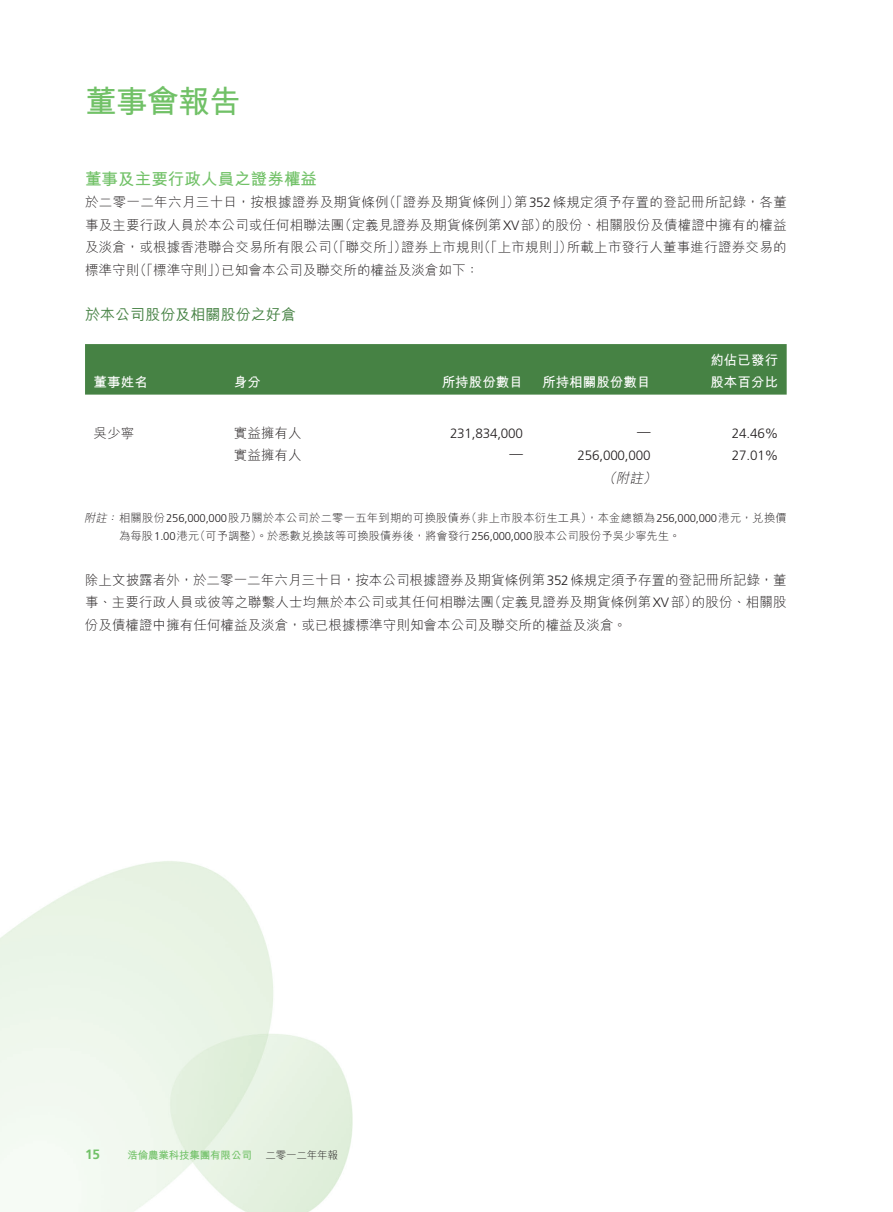
<style>
.page{position:relative;width:893px;height:1212px;background:#fff}
.page>*{position:absolute;margin:0;border:0;box-sizing:border-box;transform-origin:0 0}
.t1{font:700 31.5px "M Hei HK";letter-spacing:-.015em;color:#71c167}
.t2{font:700 16.5px "M Hei HK";letter-spacing:.005em;color:#71c167}
.t3{font:500 15px "M Hei HK";letter-spacing:.005em;color:#468244}
.t4{font:300 13.5px/22.5px "M Hei HK";letter-spacing:.01em;color:#231f20}
.t5{font:300 13.5px "Frutiger LT Std";letter-spacing:-.015em;color:#231f20}
.t6{font:700 13.5px/22.5px "M Hei HK";letter-spacing:.005em;color:#fff}
.t7{font:italic 300 13.5px "M Hei HK";color:#231f20}
.t8{font:700 13.5px "Frutiger LT Std";color:#71c167}
.t9{font:300 11.25px "M Hei HK";letter-spacing:.025em;color:#231f20}
.t10{font:300 11.25px "M Hei HK";letter-spacing:.005em;color:#231f20}
.t11{font:italic 300 11.25px "M Hei HK";color:#231f20}
.t12{font:700 10.5px "M Hei HK";letter-spacing:-.015em;color:#71c167}
.t13{font:300 10.5px "M Hei HK";letter-spacing:-.015em;color:#231f20}
.s1{font-family:"Frutiger LT Std"}
.s2{font-style:italic}
</style>
<div class="page">
<div style="left:85px;top:344px;width:702px;height:51px;background:#468244"></div>
<h1 class="t1" style="left:85px;top:79px;width:157px">董事會報告</h1>
<p class="t2" style="left:85px;top:167px;width:234px">董事及主要行政人員之證券權益</p>
<p class="t4" style="left:383px;top:191px;width:138px">（「證券及期貨條例」）</p>
<p class="t4" style="left:514px;top:191px;width:274px">第<span class="s1">352</span>條規定須予存置的登記冊所記錄，各董</p>
<p class="t4" style="left:85px;top:191px;width:305px">於二零一二年六月三十日，按根據證券及期貨條例</p>
<p class="t4" style="left:542px;top:213px;width:246px">的股份、相關股份及債權證中擁有的權益</p>
<p class="t4" style="left:338px;top:213px;width:211px">（定義見證券及期貨條例第<span class="s1">XV</span>部）</p>
<p class="t4" style="left:85px;top:213px;width:260px">事及主要行政人員於本公司或任何相聯法團</p>
<p class="t4" style="left:326px;top:236px;width:83px">（「聯交所」）</p>
<p class="t4" style="left:478px;top:236px;width:96px">（「上市規則」）</p>
<p class="t4" style="left:221px;top:236px;width:259px;text-indent:-136px">及淡倉，或根據香港聯合交易所有限公司<br>已知會本公司及聯交所的權益及淡倉如下：</p>
<p class="t4" style="left:401px;top:236px;width:84px">證券上市規則</p>
<p class="t4" style="left:567px;top:236px;width:221px">所載上市發行人董事進行證券交易的</p>
<p class="t4" style="left:133px;top:258px;width:95px">（「標準守則」）</p>
<p class="t4" style="left:85px;top:258px;width:56px">標準守則</p>
<p class="t3" style="left:85px;top:303px;width:212px">於本公司股份及相關股份之好倉</p>
<p class="t6" style="left:94px;top:370px;width:56px">董事姓名</p>
<p class="t4" style="left:94px;top:421px;width:42px">吳少寧</p>
<p class="t6" style="left:234px;top:370px;width:29px">身分</p>
<p class="t4" style="left:234px;top:421px;width:69px">實益擁有人</p>
<p class="t4" style="left:234px;top:444px;width:69px">實益擁有人</p>
<p class="t6" style="left:442px;top:370px;width:83px">所持股份數目</p>
<p class="t5" style="left:450px;top:426px;width:75px">231,834,000</p>
<p class="t6" style="left:542px;top:370px;width:110px">所持相關股份數目</p>
<p class="t5" style="left:637px;top:424px;width:15px">—</p>
<p class="t6" style="left:710px;top:347px;width:69px">約佔已發行股本百分比</p>
<p class="t5" style="left:732px;top:426px;width:48px">24.46%</p>
<p class="t5" style="left:509px;top:446px;width:15px">—</p>
<p class="t5" style="left:578px;top:448px;width:75px">256,000,000</p>
<p class="t5" style="left:732px;top:448px;width:48px">27.01%</p>
<p class="t7" style="left:603px;top:471px;width:18px">（</p>
<p class="t7" style="left:643px;top:471px;width:18px">(</p>
<p class="t7" style="left:616px;top:471px;width:31px">附註</p>
<p class="t9" style="left:466px;top:512px;width:322px">（非上市股本衍生工具，）本金總額為<span class="s1">256,000,000</span>港元，兌換價</p>
<p class="t11" style="left:84px;top:512px;width:26px">附註</p>
<p class="t9" style="left:107px;top:512px;width:366px"><span class="s2">：</span>相關股份<span class="s1">256,000,000</span>股乃關於本公司於二零一五年到期的可換股債券</p>
<p class="t10" style="left:195px;top:530px;width:487px">（可予調整）。於悉數兌換該等可換股債券後，將會發行<span class="s1">256,000,000</span>股本公司股份予吳少寧先生。</p>
<p class="t9" style="left:119px;top:530px;width:82px">為每股<span class="s1">1.00</span>港元</p>
<p class="t4" style="left:85px;top:568px;width:703px;text-align:right">除上文披露者外，於二零一二年六月三十日，按本公司根據證券及期貨條例第<span class="s1">352</span>條規定須予存置的登記冊所記錄，董的股份、相關股</p>
<p class="t4" style="left:488px;top:591px;width:211px">（定義見證券及期貨條例第<span class="s1">XV</span>部）</p>
<p class="t4" style="left:85px;top:591px;width:543px">事、主要行政人員或彼等之聯繫人士均無於本公司或其任何相聯法團<br>份及債權證中擁有任何權益及淡倉，或已根據標準守則知會本公司及聯交所的權益及淡倉。</p>
<p class="t8" style="left:85px;top:1147px;width:16px">15</p>
<p class="t12" style="left:128px;top:1148px;width:126px">浩倫農業科技集團有限公司</p>
<p class="t13" style="left:265px;top:1150px;width:74px">二零一二年年報</p>
</div>
